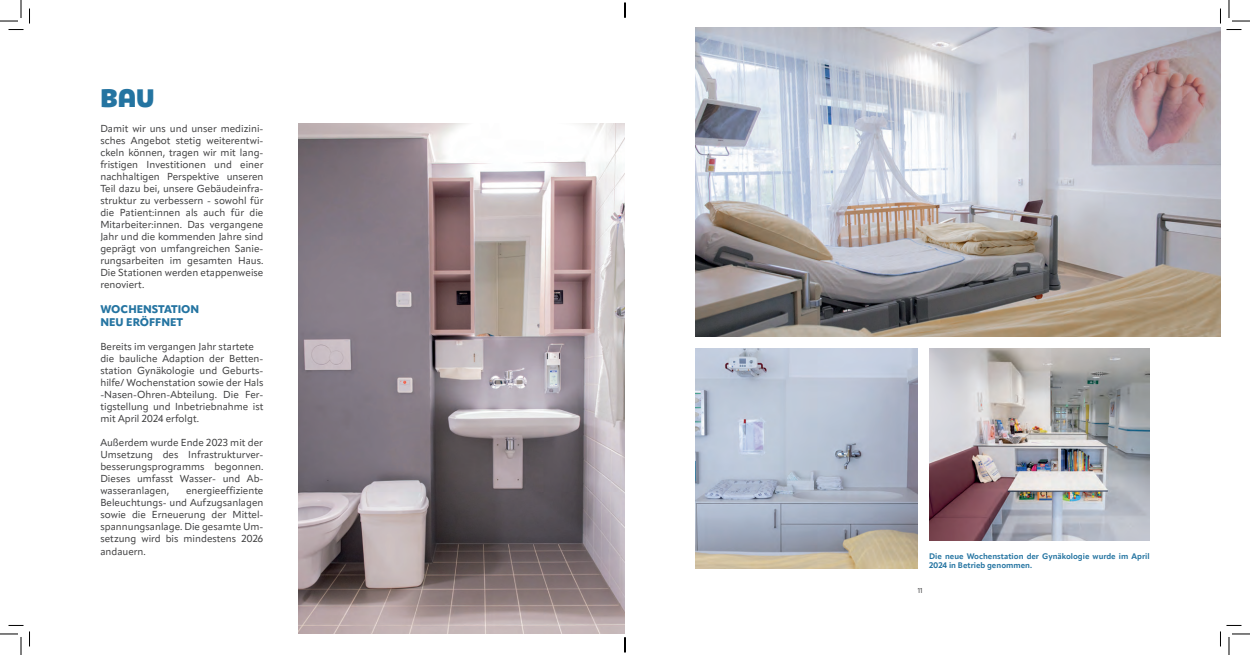
<style>
.page{position:relative;width:1250px;height:655px;background:#fff}
.page>*{position:absolute;margin:0;border:0;box-sizing:border-box;transform-origin:0 0}
.t1{font:900 26px "Remora Sans W2";color:#2474a1}
.t2{font:800 11px/13.2px "Apparat";color:#2474a1}
.t3{font:10px/12px "Apparat";color:#3e3e3f;text-align:justify}
.t4{font:700 8px/9.6px "Apparat";color:#2474a1}
.t5{font:7px "Apparat";color:#3e3e3f}
</style>
<div class="page">
<img style="left:696px;top:27px;width:524px;height:309px">
<img style="left:929px;top:348px;width:220px;height:192px">
<img style="left:696px;top:348px;width:221px;height:220px">
<img style="left:298px;top:124px;width:327px;height:509px">
<svg style="left:0;top:0;width:30px;height:30px"></svg>
<svg style="left:0;top:625px;width:30px;height:29px"></svg>
<svg style="left:1219px;top:0;width:31px;height:30px"></svg>
<svg style="left:1220px;top:625px;width:30px;height:29px"></svg>
<svg style="left:624px;top:3px;width:2px;height:15px"></svg>
<svg style="left:624px;top:637px;width:2px;height:15px"></svg>
<h1 class="t1" style="left:100px;top:81px;width:56px">BAU</h1>
<p class="t3" style="left:100px;top:122px;width:164px">Damit wir uns und unser medizini&shy;sches Angebot stetig weiterentwi&shy;ckeln können, tragen wir mit lang&shy;fristigen Investitionen und einer nachhaltigen Perspektive unseren Teil dazu bei, unsere Gebäudeinfra&shy;struktur zu verbessern - sowohl für die Patient:innen als auch für die Mitarbeiter:innen. Das vergangene Jahr und die kommenden Jahre sind geprägt von umfangreichen Sanie&shy;rungsarbeiten im gesamten Haus.<br>Die Stationen werden etappenweise renoviert.</p>
<p class="t2" style="left:100px;top:302px;width:100px">WOCHENSTATION<br>NEU ERÖFFNET</p>
<p class="t3" style="left:100px;top:340px;width:165px;text-align:left">Bereits im vergangen Jahr startete die bauliche Adaption der Betten&shy;station Gynäkologie und Geburts&shy;hilfe/ Wochenstation sowie der Hals -Nasen-Ohren-Abteilung. Die Fer&shy;tigstellung und Inbetriebnahme ist mit April 2024 erfolgt.</p>
<p class="t3" style="left:100px;top:436px;width:165px">Außerdem wurde Ende 2023 mit der Umsetzung des Infrastrukturver&shy;besserungsprogramms begonnen.<br>Dieses umfasst Wasser- und Ab&shy;wasseranlagen,</p>
<p class="t3" style="left:100px;top:484px;width:165px;text-indent:86px">energieeffiziente Beleuchtungs- und Aufzugsanlagen sowie die Erneuerung der Mittel&shy;spannungsanlage. Die gesamte Um&shy;setzung wird bis mindestens 2026 andauern.</p>
<p class="t4" style="left:929px;top:551px;width:222px">Die neue Wochenstation der Gynäkologie wurde im April<br>2024 in Betrieb genommen.</p>
<p class="t5" style="left:917px;top:586px;width:6px">11</p>
</div>
